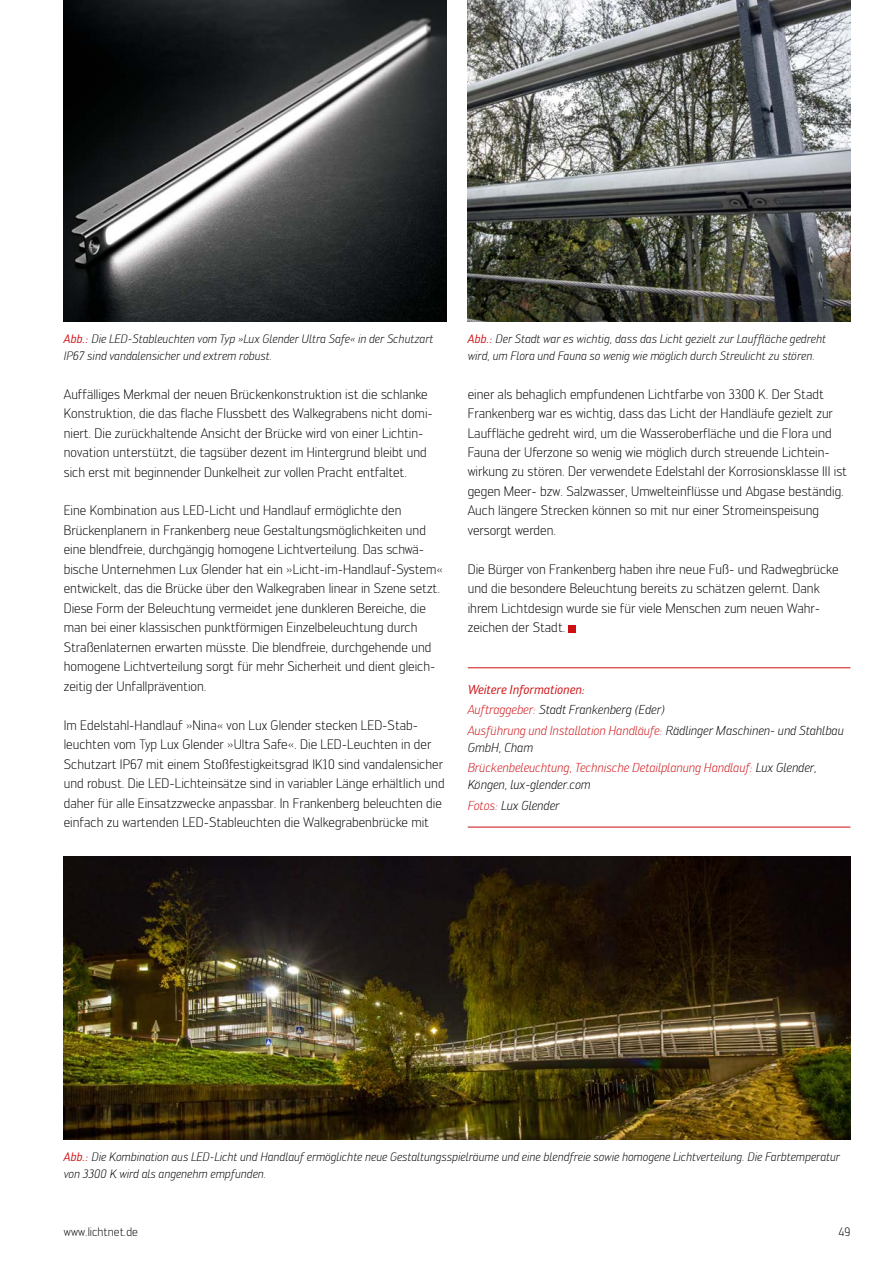
<style>
.page{position:relative;width:893px;height:1263px;background:#fff}
.page>*{position:absolute;margin:0;border:0;box-sizing:border-box;transform-origin:0 0}
.t1{font:300 13.5px/19.5px "Engel";color:#000}
.t2{font:italic 300 12.75px/20.7px "Engel";letter-spacing:-.005em;color:#000}
.t3{font:italic 300 12.75px/20.7px "Engel";letter-spacing:-.005em;color:#cd1013}
.t4{font:italic 300 12px/16.8px "Engel";color:#000}
.t5{font:300 12px "Engel";color:#000}
.s1{font-weight:400;color:#cd1013}
.s2{color:#cd1013}
.s3{color:#000}
</style>
<div class="page">
<hr style="left:468px;top:667px;width:382px;height:1px;background:#cd1013">
<hr style="left:468px;top:827px;width:382px;height:1px;background:#cd1013">
<div style="left:569px;top:625px;width:7px;height:7px;background:#cd1013"></div>
<img style="left:64px;top:857px;width:786px;height:282px">
<img style="left:64px;top:0;width:382px;height:321px">
<img style="left:468px;top:0;width:382px;height:321px">
<p class="t4" style="left:64px;top:330px;width:371px"><span class="s1">Abb.:</span> Die LED-Stableuchten vom Typ »Lux Glender Ultra Safe« in der Schutzart<br>IP67 sind vandalensicher und extrem robust.</p>
<p class="t4" style="left:468px;top:330px;width:360px"><span class="s1">Abb.:</span> Der Stadt war es wichtig, dass das Licht gezielt zur Lauffläche gedreht wird, um Flora und Fauna so wenig wie möglich durch Streulicht zu stören.</p>
<p class="t1" style="left:64px;top:384px;width:371px">Auffälliges Merkmal der neuen Brückenkonstruktion ist die schlanke Konstruktion, die das flache Flussbett des Walkegrabens nicht domi&shy;niert. Die zurückhaltende Ansicht der Brücke wird von einer Lichtin&shy;novation unterstützt, die tagsüber dezent im Hintergrund bleibt und sich erst mit beginnender Dunkelheit zur vollen Pracht entfaltet.</p>
<p class="t1" style="left:64px;top:501px;width:381px">Eine Kombination aus LED-Licht und Handlauf ermöglichte den Brückenplanern in Frankenberg neue Gestaltungsmöglichkeiten und eine blendfreie, durchgängig homogene Lichtverteilung. Das schwä&shy;bische Unternehmen Lux Glender hat ein »Licht-im-Handlauf-System« entwickelt, das die Brücke über den Walkegraben linear in Szene setzt.<br>Diese Form der Beleuchtung vermeidet jene dunkleren Bereiche, die man bei einer klassischen punktförmigen Einzelbeleuchtung durch Straßenlaternen erwarten müsste. Die blendfreie, durchgehende und homogene Lichtverteilung sorgt für mehr Sicherheit und dient gleich&shy;zeitig der Unfallprävention.</p>
<p class="t1" style="left:64px;top:715px;width:382px">Im Edelstahl-Handlauf »Nina« von Lux Glender stecken LED-Stab&shy;leuchten vom Typ Lux Glender »Ultra Safe«. Die LED-Leuchten in der Schutzart IP67 mit einem Stoßfestigkeitsgrad IK10 sind vandalensicher und robust. Die LED-Lichteinsätze sind in variabler Länge erhältlich und daher für alle Einsatzzwecke anpassbar. In Frankenberg beleuchten die einfach zu wartenden LED-Stableuchten die Walkegrabenbrücke mit</p>
<p class="t1" style="left:468px;top:384px;width:381px">einer als behaglich empfundenen Lichtfarbe von 3300 K. Der Stadt Frankenberg war es wichtig, dass das Licht der Handläufe gezielt zur Lauffläche gedreht wird, um die Wasseroberfläche und die Flora und Fauna der Uferzone so wenig wie möglich durch streuende Lichtein&shy;wirkung zu stören. Der verwendete Edelstahl der Korrosionsklasse III ist gegen Meer- bzw. Salzwasser, Umwelteinflüsse und Abgase beständig.<br>Auch längere Strecken können so mit nur einer Stromeinspeisung versorgt werden.</p>
<p class="t1" style="left:468px;top:559px;width:372px">Die Bürger von Frankenberg haben ihre neue Fuß- und Radwegbrücke und die besondere Beleuchtung bereits zu schätzen gelernt. Dank ihrem Lichtdesign wurde sie für viele Menschen zum neuen Wahr&shy;zeichen der Stadt.</p>
<p class="t2" style="left:468px;top:679px;width:378px"><span class="s1">Weitere Informationen:<br></span><span class="s2">Auftraggeber:</span> Stadt Frankenberg (Eder)<br><span class="s2">Ausführung und Installation Handläufe:</span> Rädlinger Maschinen- und Stahlbau</p>
<p class="t3" style="left:468px;top:737px;width:351px"><span class="s3">GmbH, Cham<br></span>Brückenbeleuchtung, Technische Detailplanung Handlauf: <span class="s3">Lux Glender,</span></p>
<p class="t2" style="left:468px;top:774px;width:125px">Köngen, lux-glender.com<br><span class="s2">Fotos:</span> Lux Glender</p>
<p class="t4" style="left:64px;top:1148px;width:778px"><span class="s1">Abb.:</span> Die Kombination aus LED-Licht und Handlauf ermöglichte neue Gestaltungsspielräume und eine blendfreie sowie homogene Lichtverteilung. Die Farbtemperatur von 3300 K wird als angenehm empfunden.</p>
<p class="t5" style="left:64px;top:1225px;width:76px">www.lichtnet.de</p>
<p class="t5" style="left:839px;top:1225px;width:13px">49</p>
</div>
